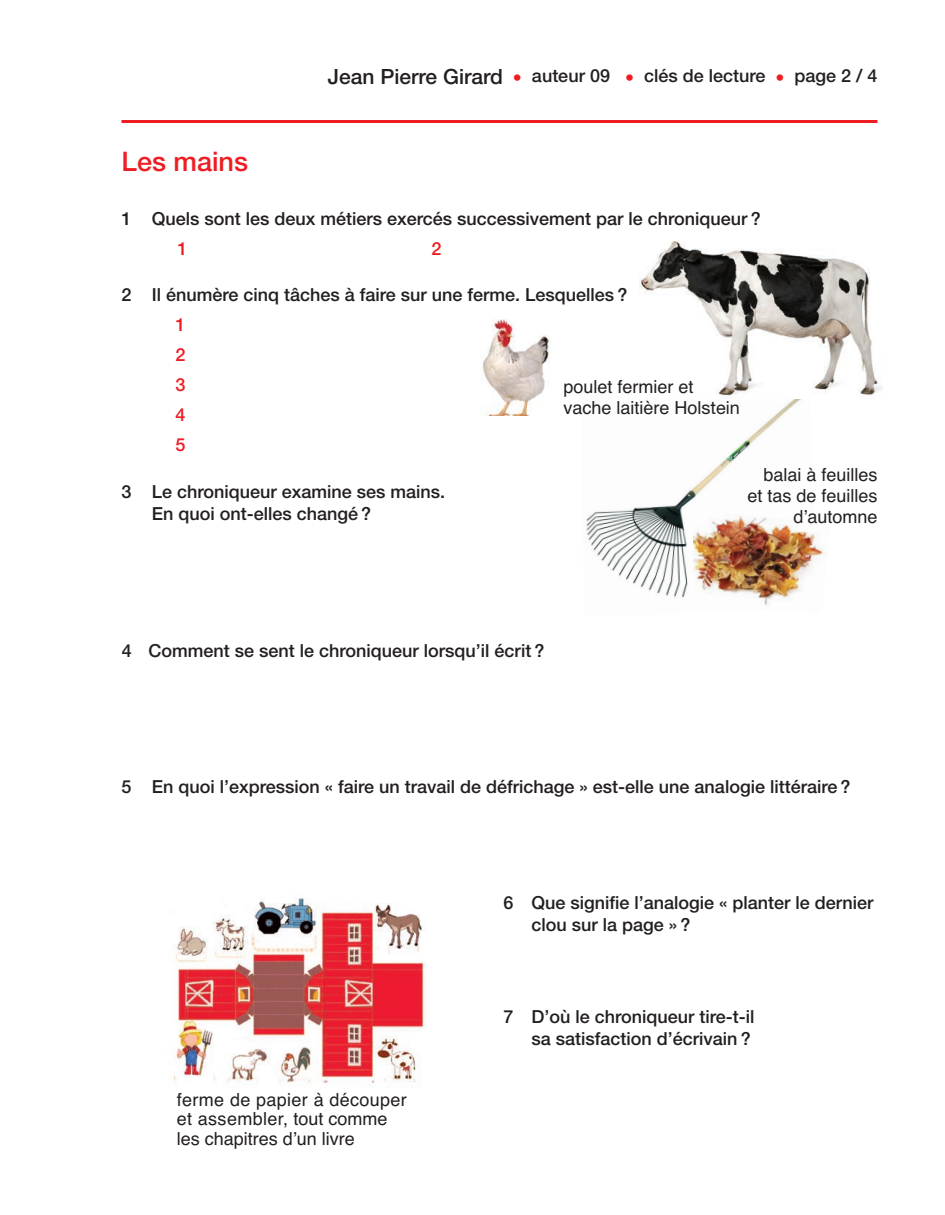
<style>
.page{position:relative;width:945px;height:1215px;background:#fff}
.page>*{position:absolute;margin:0;border:0;box-sizing:border-box;transform-origin:0 0}
.t1{font:500 27px "Helvetica Neue";color:#ee1d23}
.t2{font:500 18px/22.5px "Helvetica Neue";color:#231f20}
.t3{font:18px/21px "Helvetica";color:#231f20}
.t4{font:18px/19.5px "Helvetica";letter-spacing:.02em;color:#231f20}
.t5{font:500 18px/30px "Helvetica Neue";color:#ee1d23;text-align:justify}
.s1{font-size:21px}
.s2{font-weight:400;color:#ee1d23}
.s3{font-family:"Helvetica Neue"}
</style>
<div class="page">
<img style="left:586px;top:399px;width:215px;height:199px">
<img style="left:640px;top:241px;width:242px;height:156px">
<img style="left:482px;top:319px;width:68px;height:96px">
<img style="left:173px;top:897px;width:254px;height:186px">
<img style="left:693px;top:510px;width:131px;height:95px">
<hr style="left:121px;top:120px;width:756px;height:3px;background:#ee1d23">
<h1 class="t1" style="left:122px;top:152px;width:128px">Les mains</h1>
<p class="t2" style="left:328px;top:66px;width:551px"><span class="s1">Jean Pierre Girard</span> <span class="s2">•</span> auteur 09 <span class="s2">•</span> clés de lecture <span class="s2">•</span> page 2 / 4</p>
<p class="t2" style="left:122px;top:209px;width:641px">1 Quels sont les deux métiers exercés successivement par le chroniqueur ?</p>
<p class="t5" style="left:177px;top:235px;width:12px">1</p>
<p class="t5" style="left:432px;top:235px;width:12px">2</p>
<p class="t2" style="left:122px;top:285px;width:507px">2 Il énumère cinq tâches à faire sur une ferme. Lesquelles ?</p>
<p class="t5" style="left:176px;top:312px;width:12px">1<br>2<br>3<br>4<br>5</p>
<p class="t2" style="left:152px;top:482px;width:295px;text-indent:-30px">3 Le chroniqueur examine ses mains.<br>En quoi ont-elles changé ?</p>
<p class="t3" style="left:564px;top:376px;width:178px">poulet fermier et vache laitière Hol<span class="s3">stein</span></p>
<p class="t3" style="left:747px;top:464px;width:132px;text-align:right">balai à feuilles et tas de feuilles d’automne</p>
<p class="t2" style="left:122px;top:641px;width:424px">4 Comment se sent le chroniqueur lorsqu’il écrit ?</p>
<p class="t2" style="left:122px;top:777px;width:731px">5 En quoi l’expression « faire un travail de défrichage » est-elle une analogie littéraire ?</p>
<p class="t2" style="left:531px;top:893px;width:344px;text-indent:-28px">6 Que signifie l’analogie « planter le dernier clou sur la page » ?</p>
<p class="t4" style="left:177px;top:1090px;width:232px">ferme de papier àdécouper et assembler, tout comme les chapitres d’un livre</p>
<p class="t2" style="left:503px;top:1007px;width:253px;text-align:right">7 D’où le chroniqueur tire-t-il sa satisfaction d’écrivain ?</p>
</div>
